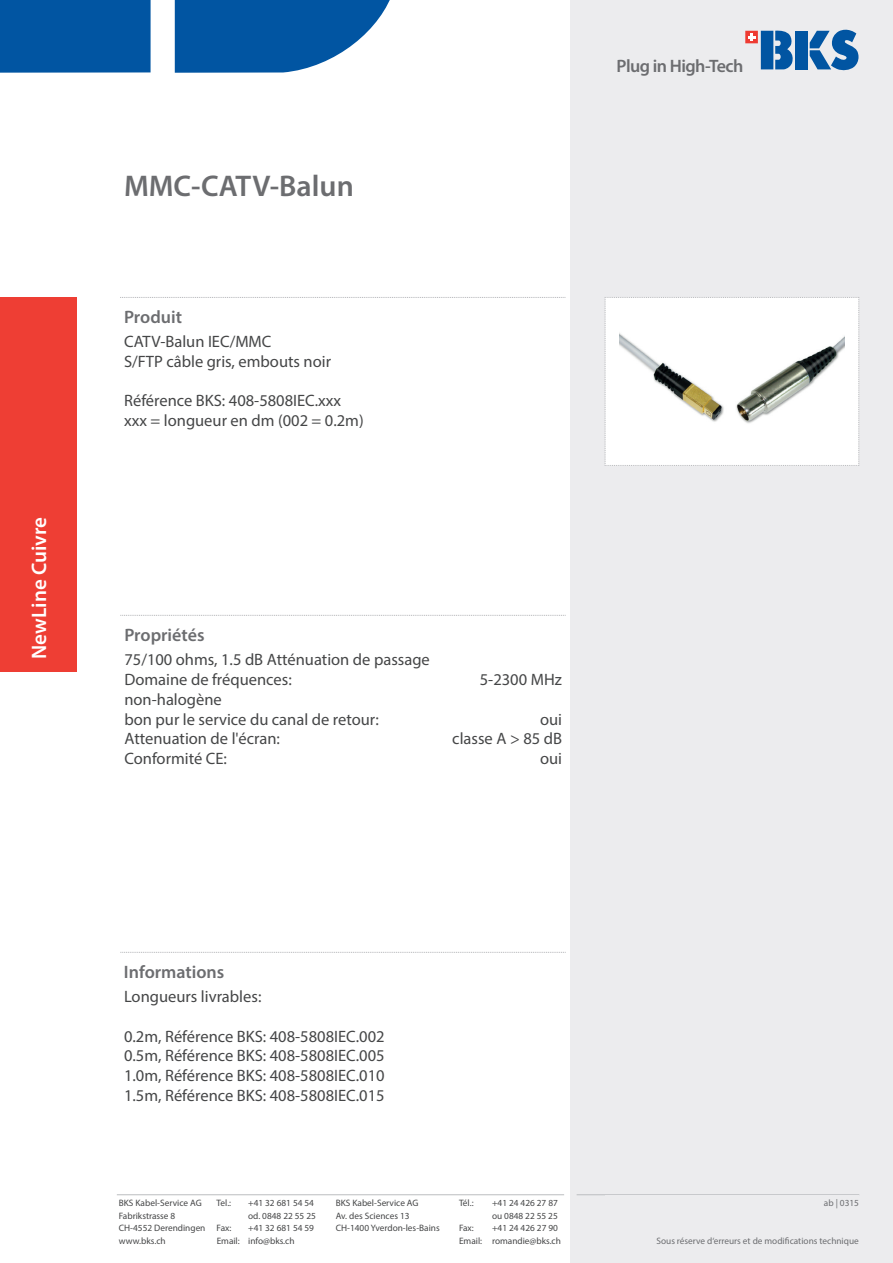
<style>
.page{position:relative;width:893px;height:1263px;background:#fff}
.page>*{position:absolute;margin:0;border:0;box-sizing:border-box;transform-origin:0 0}
.t1{font:600 30px "Myriad Pro";color:#6c6d70}
.t2{font:600 21px "Myriad Pro";color:#fff}
.t3{font:600 18px "Myriad Pro";color:#6c6d70}
.t4{font:600 18px "Myriad Pro";letter-spacing:-.03em;color:#6c6d70}
.t5{font:16.5px/19.8px "Myriad Pro";color:#454647}
.t6{font:9.3px "Myriad Pro";color:#454647}
.t7{font:9.3px "Myriad Pro";color:#6c6d70}
</style>
<div class="page">
<div style="left:570px;top:0;width:323px;height:1263px;background:#ececee"></div>
<div style="left:0;top:0;width:151px;height:73px;background:#0155a2"></div>
<svg style="left:175px;top:0;width:215px;height:73px"></svg>
<div style="left:795px;top:31px;width:13px;height:38px;background:#0155a2"></div>
<svg style="left:761px;top:30px;width:32px;height:39px"></svg>
<svg style="left:810px;top:29px;width:48px;height:42px"></svg>
<div style="left:745px;top:31px;width:13px;height:12px;background:#ee3b32"></div>
<svg style="left:748px;top:33px;width:7px;height:8px"></svg>
<hr style="left:117px;top:1194px;width:447px;height:1px;background:#bcbdc0">
<hr style="left:577px;top:1194px;width:282px;height:1px;background:#bcbdc0">
<svg style="left:120px;top:952px;width:446px;height:1px"></svg>
<svg style="left:120px;top:615px;width:446px;height:1px"></svg>
<svg style="left:120px;top:297px;width:445px;height:1px"></svg>
<div style="left:0;top:297px;width:77px;height:374px;background:#ee3e34"></div>
<svg style="left:605px;top:297px;width:254px;height:169px;background:#efefed"></svg>
<p class="t2" style="left:26px;top:659px;width:143px;rotate:-90deg">NewLine Cuivre</p>
<h1 class="t1" style="left:124px;top:167px;width:231px">MMC-CATV-Balun</h1>
<p class="t3" style="left:124px;top:305px;width:59px">Produit</p>
<p class="t5" style="left:124px;top:331px;width:208px">CATV-Balun IEC/MMC<br>S/FTP câble gris, embouts noir</p>
<p class="t5" style="left:124px;top:391px;width:241px">Référence BKS: 408-5808IEC.xxx xxx = longueur en dm (002 = 0.2m)</p>
<p class="t4" style="left:617px;top:54px;width:128px">Plug in High-Tech</p>
<p class="t3" style="left:124px;top:623px;width:82px">Propriétés</p>
<p class="t5" style="left:124px;top:649px;width:307px">75/100 ohms, 1.5 dB Atténuation de passage<br>Domaine de fréquences:</p>
<p class="t5" style="left:124px;top:689px;width:256px">non-halogène<br>bon pur le service du canal de retour:</p>
<p class="t5" style="left:480px;top:669px;width:84px">5-2300 MHz</p>
<p class="t5" style="left:540px;top:709px;width:24px">oui</p>
<p class="t5" style="left:124px;top:729px;width:157px">Attenuation de l'écran:</p>
<p class="t5" style="left:452px;top:729px;width:111px">classe A &gt; 85 dB</p>
<p class="t5" style="left:124px;top:748px;width:104px">Conformité CE:</p>
<p class="t5" style="left:540px;top:748px;width:24px">oui</p>
<p class="t3" style="left:124px;top:960px;width:102px">Informations</p>
<p class="t5" style="left:124px;top:986px;width:139px">Longueurs livrables:</p>
<p class="t5" style="left:124px;top:1026px;width:262px;text-align:justify">0.2m, Référence BKS: 408-5808IEC.002<br>0.5m, Référence BKS: 408-5808IEC.005<br>1.0m, Référence BKS: 408-5808IEC.010<br>1.5m, Référence BKS: 408-5808IEC.015</p>
<p class="t7" style="left:824px;top:1197px;width:37px">ab | 0315</p>
<p class="t6" style="left:119px;top:1197px;width:84px">BKS Kabel-Service AG</p>
<p class="t6" style="left:217px;top:1197px;width:16px">Tel.:</p>
<p class="t6" style="left:248px;top:1197px;width:67px">+41 32 681 54 54</p>
<p class="t6" style="left:336px;top:1197px;width:84px">BKS Kabel-Service AG</p>
<p class="t6" style="left:459px;top:1197px;width:16px">Tél.:</p>
<p class="t6" style="left:492px;top:1197px;width:67px">+41 24 426 27 87</p>
<p class="t6" style="left:119px;top:1209px;width:58px">Fabrikstrasse 8</p>
<p class="t6" style="left:248px;top:1209px;width:69px">od. 0848 22 55 25</p>
<p class="t6" style="left:336px;top:1209px;width:75px">Av. des Sciences 13</p>
<p class="t6" style="left:492px;top:1209px;width:67px">ou 0848 22 55 25</p>
<p class="t6" style="left:119px;top:1222px;width:114px">CH-4552 Derendingen Fax:</p>
<p class="t6" style="left:248px;top:1222px;width:67px">+41 32 681 54 59</p>
<p class="t6" style="left:336px;top:1222px;width:105px">CH-1400 Yverdon-les-Bains</p>
<p class="t6" style="left:459px;top:1222px;width:16px">Fax:</p>
<p class="t6" style="left:492px;top:1222px;width:67px">+41 24 426 27 90</p>
<p class="t6" style="left:119px;top:1235px;width:48px">www.bks.ch</p>
<p class="t6" style="left:217px;top:1235px;width:79px">Email: info@bks.ch</p>
<p class="t6" style="left:459px;top:1235px;width:103px">Email: romandie@bks.ch</p>
<p class="t7" style="left:656px;top:1235px;width:204px">Sous réserve d‘erreurs et de modifications technique</p>
</div>
